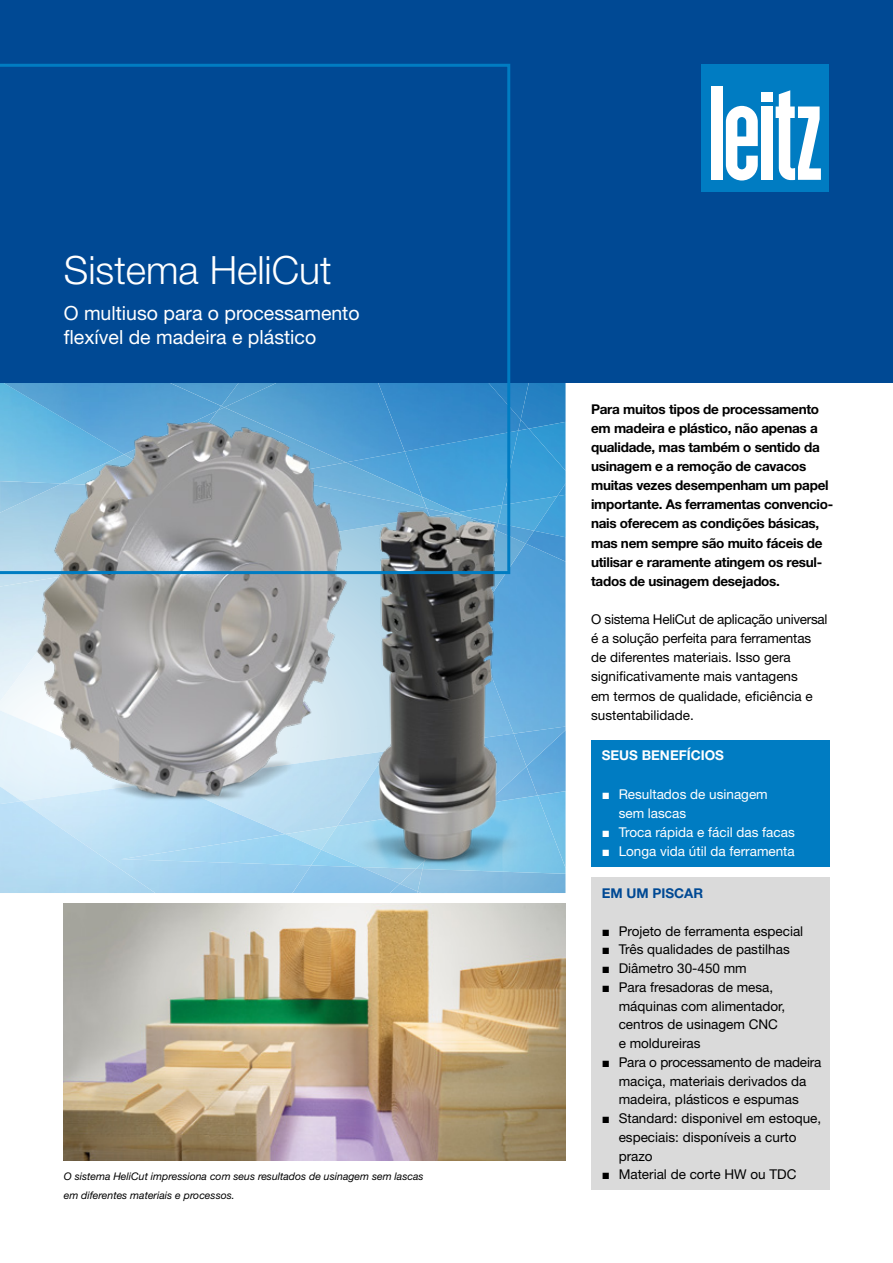
<style>
.page{position:relative;width:893px;height:1263px;background:#fff}
.page>*{position:absolute;margin:0;border:0;box-sizing:border-box;transform-origin:0 0}
.t1{font:300 39px "Helvetica Neue LT Pro";color:#fff}
.t2{font:19.5px/24px "Helvetica Neue LT Pro";color:#fff}
.t3{font:13.5px/18.8px "Helvetica Neue LT Pro";color:#000}
.t4{font:700 13.5px/19.2px "Helvetica Neue LT Pro";letter-spacing:-.02em;color:#000}
.t5{font:13.5px/19.2px "Helvetica Neue LT Pro";color:#fff}
.t6{font:700 13.5px "Helvetica Neue LT Pro";color:#fff}
.t7{font:700 13.5px "Helvetica Neue LT Pro";color:#004994}
.t8{font:italic 10.5px "Helvetica Neue LT Pro";color:#000}
.s1{font-family:"Arial"}
</style>
<div class="page">
<img style="left:510px;top:383px;width:11px;height:37px">
<svg style="left:518px;top:420px;width:3px;height:9px"></svg>
<img style="left:521px;top:383px;width:45px;height:46px">
<img style="left:0;top:834px;width:155px;height:59px">
<img style="left:510px;top:429px;width:56px;height:33px">
<img style="left:529px;top:422px;width:36px;height:40px">
<img style="left:121px;top:834px;width:38px;height:31px">
<div style="left:0;top:0;width:893px;height:383px;background:#004994"></div>
<div style="left:702px;top:64px;width:127px;height:127px;background:#007cc2"></div>
<div style="left:761px;top:92px;width:11px;height:9px;background:#fff"></div>
<div style="left:761px;top:107px;width:11px;height:73px;background:#fff"></div>
<div style="left:711px;top:86px;width:12px;height:94px;background:#fff"></div>
<svg style="left:726px;top:106px;width:32px;height:74px"></svg>
<svg style="left:776px;top:90px;width:45px;height:90px"></svg>
<img style="left:0;top:574px;width:159px;height:260px">
<img style="left:159px;top:462px;width:407px;height:431px">
<svg style="left:0;top:64px;width:510px;height:510px"></svg>
<img style="left:64px;top:904px;width:502px;height:257px">
<div style="left:591px;top:740px;width:238px;height:127px;background:#007cc2"></div>
<div style="left:591px;top:877px;width:238px;height:313px;background:#dadada"></div>
<h1 class="t1" style="left:64px;top:246px;width:269px">Sistema HeliCut</h1>
<h2 class="t2" style="left:64px;top:301px;width:297px">O multiuso para o processamento flexível de madeira e plástico</h2>
<p class="t4" style="left:591px;top:399px;width:244px">Para muitos tipos de processamento em madeira e plástico, não apenas a qualidade, mas também o sentido da usinagem e a remoção de cavacos muitas vezes desempenham um papel importante. As ferramentas convencio&shy;nais oferecem as condições básicas, mas nem sempre são muito fáceis de utilisar e raramente atingem os resul&shy;tados de usinagem desejados.</p>
<p class="t3" style="left:591px;top:609px;width:238px;line-height:19.2px">O sistema HeliCut de aplicação universal é a solução perfeita para ferramentas de diferentes materiais. Isso gera significativamente mais vantagens<br>em termos de qualidade, eficiência e sustentabilidade.</p>
<p class="t6" style="left:602px;top:747px;width:124px">SEUS BENEFÍCIOS</p>
<p class="t5" style="left:619px;top:784px;width:151px;text-indent:-17px"><span class="s1">■</span> Resultados de usinagem sem lascas</p>
<p class="t5" style="left:602px;top:822px;width:195px"><span class="s1">■</span> Troca rápida e fácil das facas</p>
<p class="t5" style="left:602px;top:841px;width:195px"><span class="s1">■</span> Longa vida útil da ferramenta</p>
<p class="t7" style="left:602px;top:884px;width:103px">EM UM PISCAR</p>
<p class="t3" style="left:602px;top:921px;width:203px"><span class="s1">■</span> Projeto de ferramenta especial</p>
<p class="t3" style="left:602px;top:940px;width:190px"><span class="s1">■</span> Três qualidades de pastilhas</p>
<p class="t3" style="left:602px;top:959px;width:147px"><span class="s1">■</span> Diâmetro 30-450 mm</p>
<p class="t3" style="left:619px;top:977px;width:168px;text-indent:-17px"><span class="s1">■</span> Para fresadoras de mesa, máquinas com alimentador, centros de usinagem CNC e moldureiras</p>
<p class="t3" style="left:602px;top:1052px;width:221px;text-align:center"><span class="s1">■</span> Para o processamento de madeira maciça, materiais derivados da madeira, plásticos e espumas</p>
<p class="t3" style="left:619px;top:1109px;width:204px;text-indent:-17px"><span class="s1">■</span> Standard: disponivel em estoque, especiais: disponíveis a curto prazo</p>
<p class="t8" style="left:64px;top:1170px;width:361px">O sistema HeliCut impressiona com seus resultados de usinagem sem lascas</p>
<p class="t3" style="left:602px;top:1165px;width:196px"><span class="s1">■</span> Material de corte HW ou TDC</p>
<p class="t8" style="left:64px;top:1189px;width:172px">em diferentes materiais e processos.</p>
</div>
